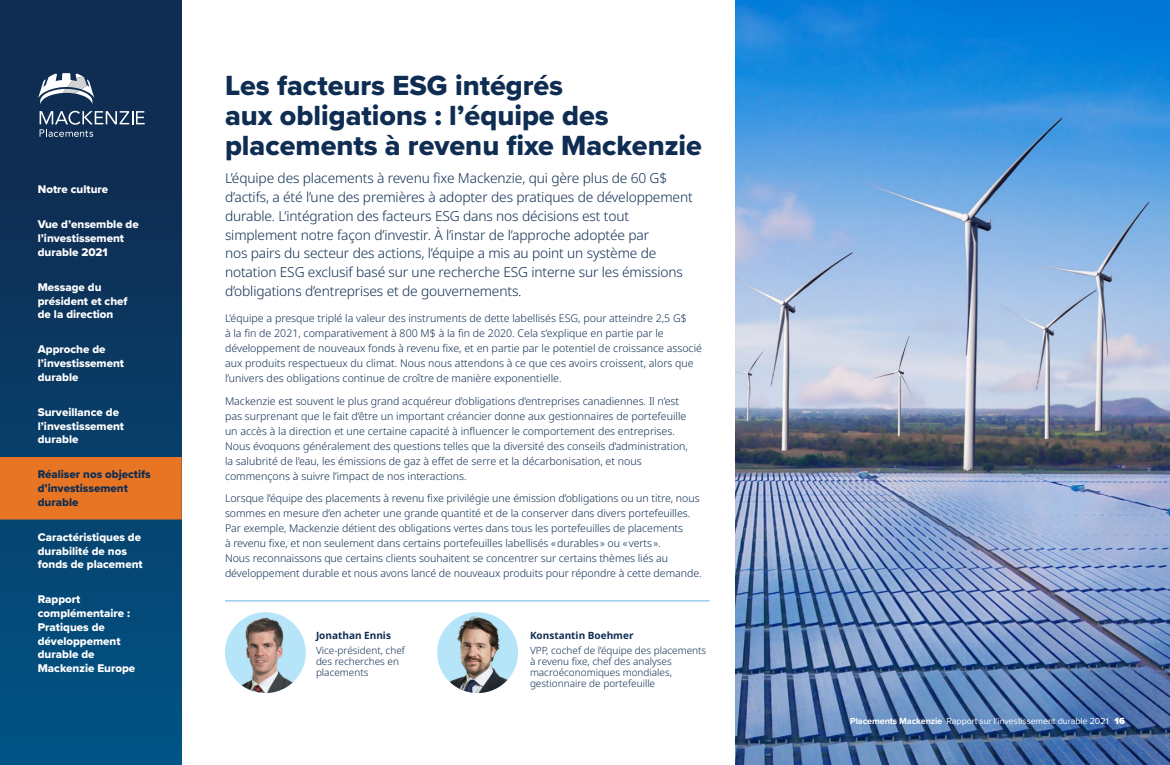
<style>
.page{position:relative;width:1170px;height:765px;background:#fff}
.page>*{position:absolute;margin:0;border:0;box-sizing:border-box;transform-origin:0 0}
.t1{font:28.75px/30px "Proxima Nova Extrabld";color:#0f2d52}
.Leadin{font:300 13.75px/18.8px "Noto Sans";letter-spacing:-.01em;color:#0f2d52}
.Nav_Off{font:11.5px/13.8px "Proxima Nova Extrabld";color:#fff}
.Nav_On___triple{font:11.5px/13.8px "Proxima Nova Extrabld";color:#0f2d52}
.Sidebar__Body{font:300 10.62px/15px "Noto Sans";color:#0f2d52}
.t2{font:300 10px/11.2px "Noto Sans";color:#0f2d52}
.t3{font:700 10px "Noto Sans";color:#0f2d52}
.t4{font:9px "Proxima Nova";letter-spacing:-.01em;color:#fff}
.t5{font:700 9px "Proxima Nova";letter-spacing:-.01em;color:#fff}
.s1{font-weight:900;font-size:9.38px}
.s2{font-weight:900;font-size:9.38px;color:#e87524}
</style>
<div class="page">
<div style="left:0;top:0;width:182px;height:765px;background:linear-gradient(to bottom,#122648,#015283)"></div>
<svg style="left:38px;top:73px;width:56px;height:31px"></svg>
<svg style="left:40px;top:111px;width:105px;height:26px;background:#405875"></svg>
<img style="left:735px;top:0;width:435px;height:765px">
<div style="left:225px;top:612px;width:81px;height:81px;background:#b6e5fa;border-radius:50%"></div>
<img style="left:228px;top:615px;width:73px;height:78px">
<div style="left:437px;top:612px;width:81px;height:81px;background:#b6e5fa;border-radius:50%"></div>
<img style="left:446px;top:615px;width:63px;height:78px">
<hr style="left:225px;top:601px;width:485px;height:1px;background:#6ab2e2">
<div style="left:0;top:457px;width:182px;height:63px;background:#e87524"></div>
<p class="Nav_Off" style="left:38px;top:182px;width:72px">Notre culture</p>
<p class="Nav_Off" style="left:38px;top:217px;width:103px">Vue d’ensemble de l’investissement durable 2021</p>
<p class="Nav_Off" style="left:38px;top:280px;width:91px">Message du président et chef de la direction</p>
<p class="Nav_Off" style="left:38px;top:342px;width:88px">Approche de l’investissement durable</p>
<p class="Nav_Off" style="left:38px;top:405px;width:88px">Surveillance de l’investissement durable</p>
<p class="Nav_On___triple" style="left:38px;top:467px;width:115px">Réaliser nos objectifs d’investissement durable</p>
<p class="Nav_Off" style="left:38px;top:530px;width:106px">Caractéristiques de durabilité de nos fonds de placement</p>
<p class="Nav_Off" style="left:38px;top:592px;width:99px">Rapport complémentaire :<br>Pratiques de développement durable de<br>Mackenzie Europe</p>
<h1 class="t1" style="left:225px;top:70px;width:479px">Les facteurs ESG intégrés<br>aux obligations : l’équipe des placements à revenu fixe Mackenzie</h1>
<p class="Leadin" style="left:225px;top:169px;width:469px">L’équipe des placements à revenu fixe Mackenzie, qui gère plus de 60 G$ d’actifs, a été l’une des premières à adopter des pratiques de développement durable. L’intégration des facteurs ESG dans nos décisions est tout simplement notre façon d’investir. À l’instar de l’approche adoptée par<br>nos pairs du secteur des actions, l’équipe a mis au point un système de notation ESG exclusif basé sur une recherche ESG interne sur les émissions d’obligations d’entreprises et de gouvernements.</p>
<p class="Sidebar__Body" style="left:225px;top:311px;width:479px">L’équipe a presque triplé la valeur des instruments de dette labellisés ESG, pour atteindre 2,5 G$<br>à la fin de 2021, comparativement à 800 M$ à la fin de 2020. Cela s’explique en partie par le développement de nouveaux fonds à revenu fixe, et en partie par le potentiel de croissance associé aux produits respectueux du climat. Nous nous attendons à ce que ces avoirs croissent, alors que l’univers des obligations continue de croître de manière exponentielle.</p>
<p class="Sidebar__Body" style="left:225px;top:394px;width:465px">Mackenzie est souvent le plus grand acquéreur d’obligations d’entreprises canadiennes. Il n’est pas surprenant que le fait d’être un important créancier donne aux gestionnaires de portefeuille un accès à la direction et une certaine capacité à influencer le comportement des entreprises.<br>Nous évoquons généralement des questions telles que la diversité des conseils d’administration, la salubrité de l’eau, les émissions de gaz à effet de serre et la décarbonisation, et nous commençons à suivre l’impact de nos interactions.</p>
<p class="Sidebar__Body" style="left:225px;top:491px;width:478px">Lorsque l’équipe des placements à revenu fixe privilégie une émission d’obligations ou un titre, nous sommes en mesure d’en acheter une grande quantité et de la conserver dans divers portefeuilles.<br>Par exemple, Mackenzie détient des obligations vertes dans tous les portefeuilles de placements<br>à revenu fixe, et non seulement dans certains portefeuilles labellisés «durables» ou «verts».<br>Nous reconnaissons que certains clients souhaitent se concentrer sur certains thèmes liés au développement durable et nous avons lancé de nouveaux produits pour répondre à cette demande.</p>
<p class="t3" style="left:316px;top:628px;width:76px">Jonathan Ennis</p>
<p class="t2" style="left:316px;top:645px;width:90px">Vice-président, chef des recherches en placements</p>
<p class="t3" style="left:530px;top:628px;width:105px">Konstantin Boehmer</p>
<p class="t2" style="left:530px;top:645px;width:178px">VPP, cochef de l’équipe des placements à revenu fixe, chef des analyses macroéconomiques mondiales, gestionnaire de portefeuille</p>
<p class="t5" style="left:850px;top:714px;width:94px">Placements Mackenzie</p>
<p class="t4" style="left:947px;top:714px;width:181px">Rapport sur l’investissement durable 2021 <span class="s1">16</span><span class="s2">16</span></p>
</div>
